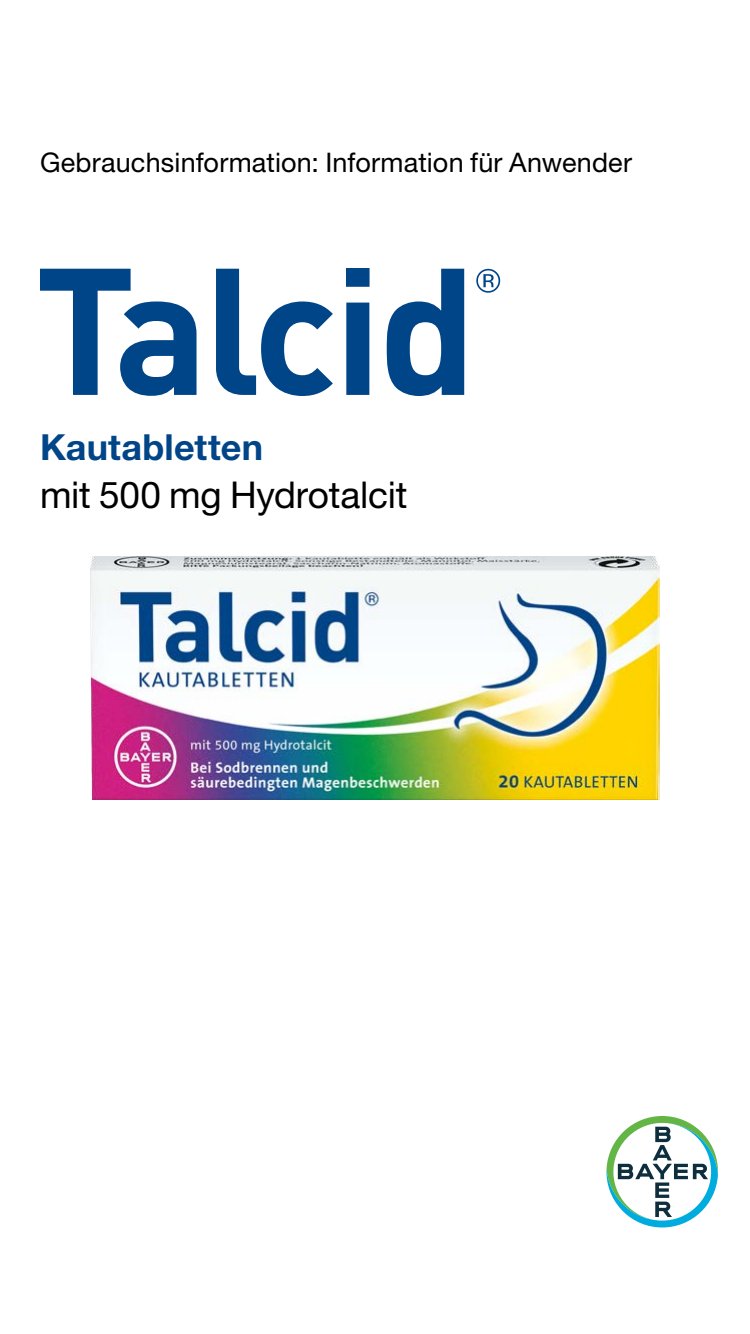
<style>
.page{position:relative;width:750px;height:1334px;background:#fff}
.page>*{position:absolute;margin:0;border:0;box-sizing:border-box;transform-origin:0 0}
.t1{font:37px "Helvetica Neue";letter-spacing:-.005em;color:#000}
.t2{font:700 36px "Helvetica Neue";letter-spacing:.005em;color:#004588}
.t3{font:27px "Helvetica Neue";letter-spacing:.005em;color:#000}
</style>
<div class="page">
<img style="left:91px;top:556px;width:568px;height:243px">
<svg style="left:476px;top:269px;width:24px;height:24px"></svg>
<svg style="left:40px;top:269px;width:157px;height:127px"></svg>
<svg style="left:216px;top:269px;width:117px;height:127px"></svg>
<svg style="left:346px;top:268px;width:24px;height:127px;background:#27629a"></svg>
<svg style="left:387px;top:269px;width:77px;height:127px"></svg>
<svg style="left:607px;top:1116px;width:111px;height:111px"></svg>
<p class="t3" style="left:40px;top:146px;width:594px">Gebrauchsinformation: Information für Anwender</p>
<h2 class="t2" style="left:40px;top:425px;width:225px">Kautabletten</h2>
<h1 class="t1" style="left:40px;top:473px;width:369px">mit 500 mg Hydrotalcit</h1>
</div>
